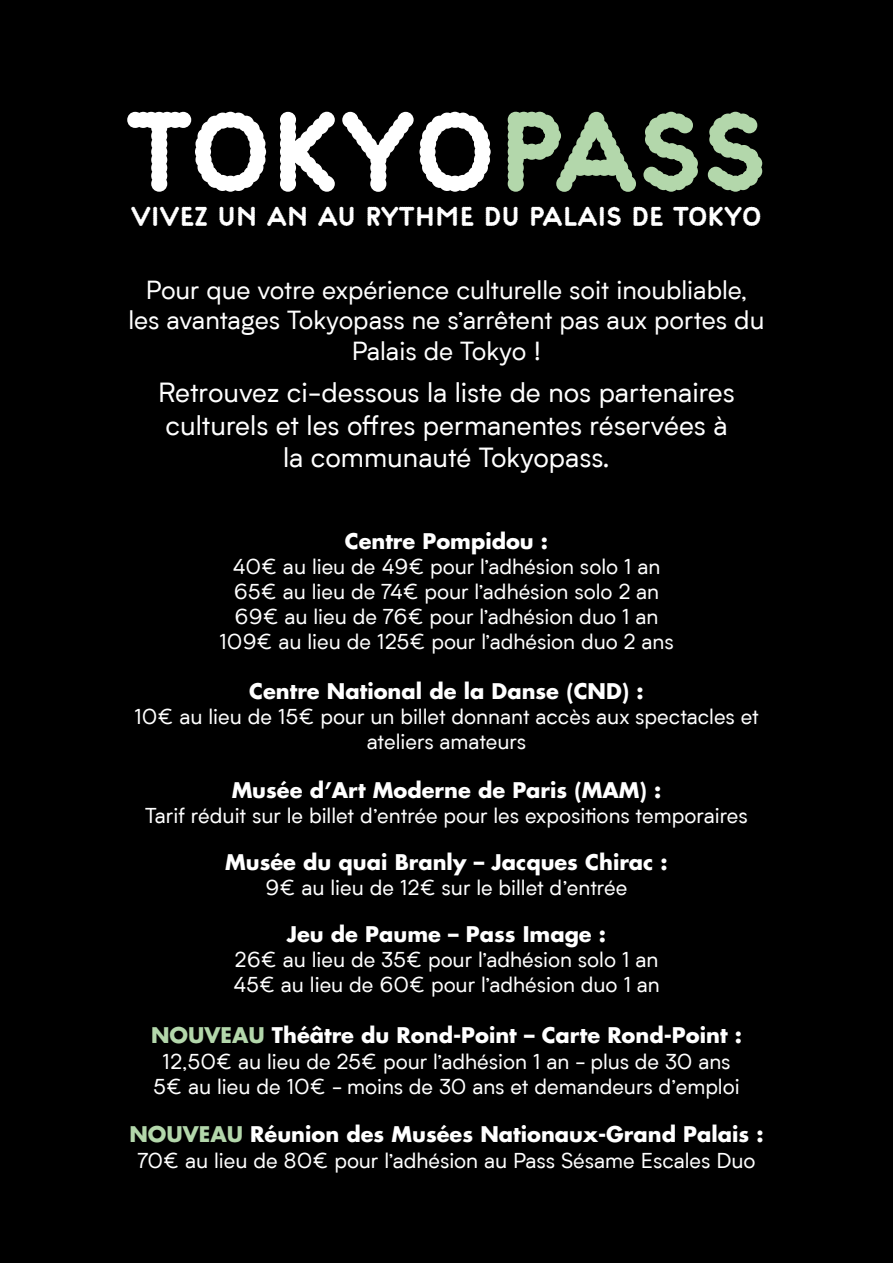
<style>
.page{position:relative;width:893px;height:1263px;background:#fff}
.page>*{position:absolute;margin:0;border:0;box-sizing:border-box;transform-origin:0 0}
.t1{font:106.5px "Palais 9 bold";letter-spacing:-.015em;color:#fff}
.t2{font:27px/32.4px "Biotif";color:#fff;text-align:center}
.t3{font:25.5px/30.6px "Biotif";color:#fff;text-align:center}
.t4{font:25.5px "Palais 9 bold";color:#fff}
.t5{font:21px/25.2px "Biotif";color:#fff;text-align:center}
.t6{font:700 21px "Futura Std";color:#fff}
.s1{color:#b3d7ab}
</style>
<div class="page">
<div style="left:1px;top:1px;width:891px;height:1261px;background:#000"></div>
<h1 class="t1" style="left:126px;top:82px;width:642px">TOKYO<span class="s1">PASS</span></h1>
<p class="t4" style="left:131px;top:199px;width:632px">VIVEZ UN AN AU RYTHME DU PALAIS DE TOKYO</p>
<p class="t3" style="left:128px;top:273px;width:638px">Pour que votre expérience culturelle soit inoubliable, les avantages Tokyopass ne s’arrêtent pas aux portes du<br>Palais de Tokyo !</p>
<p class="t2" style="left:158px;top:375px;width:578px">Retrouvez ci-dessous la liste de nos partenaires culturels et les offres permanentes réservées à la communauté Tokyopass.</p>
<p class="t6" style="left:345px;top:527px;width:205px">Centre Pompidou :</p>
<p class="t5" style="left:219px;top:553px;width:456px">40€ au lieu de 49€ pour l’adhésion solo 1 an 65€ au lieu de 74€ pour l’adhésion solo 2 an 69€ au lieu de 76€ pour l’adhésion duo 1 an 109€ au lieu de 125€ pour l’adhésion duo 2 ans</p>
<p class="t6" style="left:249px;top:677px;width:396px">Centre National de la Danse (CND) :</p>
<p class="t5" style="left:134px;top:703px;width:626px">10€ au lieu de 15€ pour un billet donnant accès aux spectacles et ateliers amateurs</p>
<p class="t6" style="left:232px;top:776px;width:431px">Musée d’Art Moderne de Paris (MAM) :</p>
<p class="t5" style="left:145px;top:802px;width:604px">Tarif réduit sur le billet d’entrée pour les expositions temporaires</p>
<p class="t6" style="left:225px;top:848px;width:444px">Musée du quai Branly – Jacques Chirac :</p>
<p class="t5" style="left:266px;top:874px;width:363px">9€ au lieu de 12€ sur le billet d’entrée</p>
<p class="t6" style="left:287px;top:920px;width:321px">Jeu de Paume – Pass Image :</p>
<p class="t5" style="left:233px;top:946px;width:428px;text-align:left">26€ au lieu de 35€ pour l’adhésion solo 1 an<br>45€ au lieu de 60€ pour l’adhésion duo 1 an</p>
<p class="t6" style="left:151px;top:1021px;width:592px"><span class="s1">NOUVEAU</span> Théâtre du Rond-Point – Carte Rond-Point :</p>
<p class="t5" style="left:153px;top:1048px;width:588px">12,50€ au lieu de 25€ pour l’adhésion 1 an - plus de 30 ans<br>5€ au lieu de 10€ - moins de 30 ans et demandeurs d’emploi</p>
<p class="t6" style="left:129px;top:1120px;width:636px"><span class="s1">NOUVEAU</span> Réunion des Musées Nationaux-Grand Palais :</p>
<p class="t5" style="left:137px;top:1146px;width:620px">70€ au lieu de 80€ pour l’adhésion au Pass Sésame Escales Duo</p>
</div>
